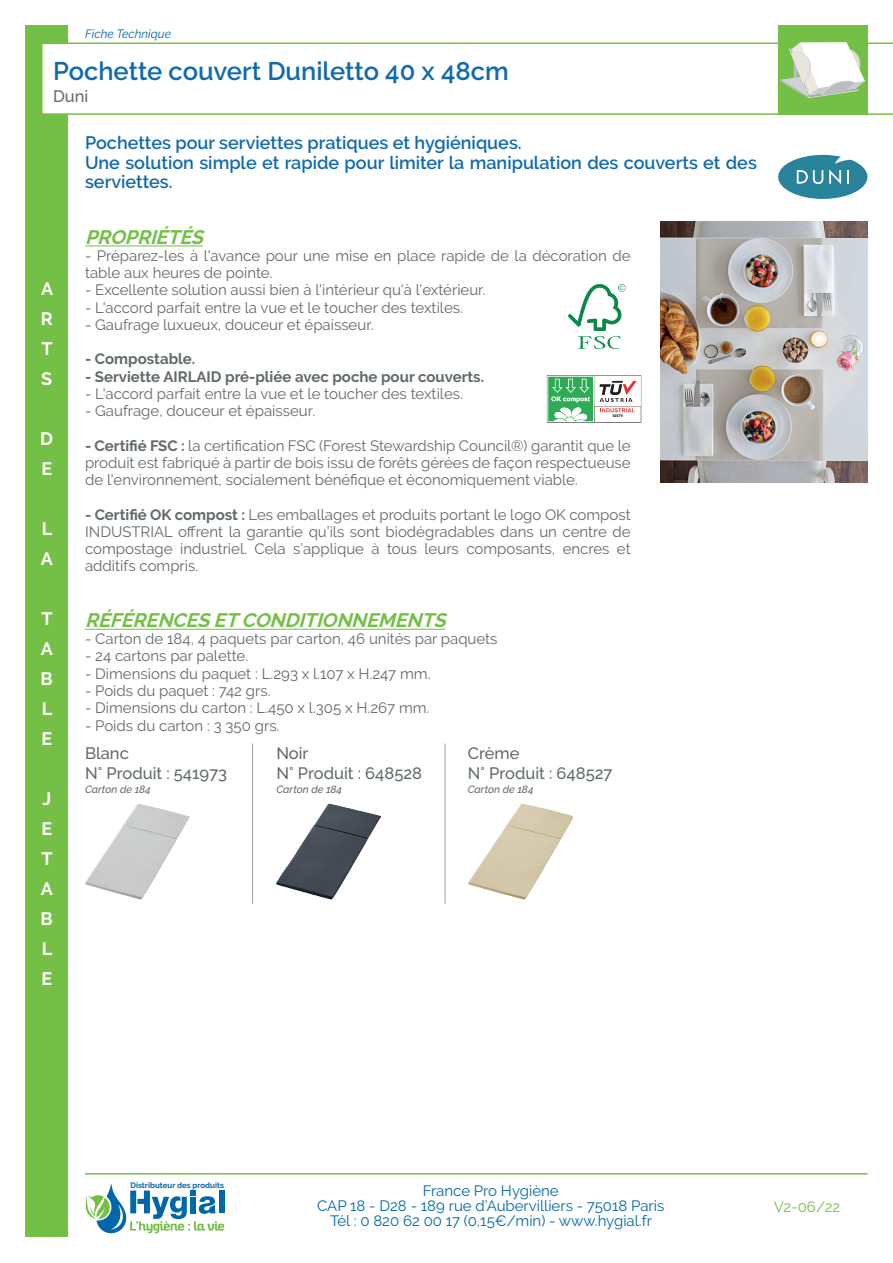
<style>
.page{position:relative;width:893px;height:1263px;background:#fff}
.page>*{position:absolute;margin:0;border:0;box-sizing:border-box;transform-origin:0 0}
.t1{font:600 25.5px "Raleway";color:#116aae}
.t2{font:italic 700 19.5px "Raleway";color:#74bf45}
.t3{font:600 18px/19.5px "Raleway";color:#116aae}
.t4{font:700 18px/30px "Raleway";color:#fff;text-align:justify}
.t5{font:500 16.5px/19.5px "Raleway";color:#61696a}
.t6{font:15px/17.2px "Raleway";color:#61696a;text-align:justify}
.t7{font:15px/15px "Raleway";color:#0067aa;text-align:center}
.t8{font:700 15px "Raleway";color:#61696a}
.t9{font:15px "Raleway";color:#74bf45}
.t10{font:italic 12px "Raleway";color:#0067aa}
.t11{font:italic 500 10.5px "Raleway";color:#61696a}
.t12{font:700 7.8px "Raleway";color:#0067aa}
.t13{font:700 4.05px "Calibri";color:#000001}
.s1{font-weight:700}
</style>
<div class="page">
<hr style="left:85px;top:1173px;width:782px;height:1px;background:#74bf45">
<div style="left:26px;top:26px;width:42px;height:1211px;background:#74bf45"></div>
<svg style="left:85px;top:1183px;width:139px;height:50px"></svg>
<svg style="left:42px;top:43px;width:851px;height:72px"></svg>
<div style="left:778px;top:26px;width:89px;height:89px;background:#74bf45"></div>
<hr style="left:85px;top:246px;width:118px;height:1px;background:#74bf45">
<hr style="left:85px;top:629px;width:360px;height:1px;background:#74bf45">
<svg style="left:778px;top:155px;width:89px;height:44px"></svg>
<svg style="left:780px;top:42px;width:85px;height:56px"></svg>
<img style="left:660px;top:222px;width:207px;height:261px">
<img style="left:568px;top:284px;width:58px;height:65px">
<svg style="left:547px;top:375px;width:95px;height:48px"></svg>
<hr style="left:252px;top:743px;width:1px;height:161px;background:#a1a3a5">
<hr style="left:445px;top:743px;width:1px;height:161px;background:#a1a3a5">
<img style="left:85px;top:804px;width:105px;height:96px">
<img style="left:276px;top:803px;width:105px;height:97px">
<img style="left:468px;top:803px;width:105px;height:97px">
<p class="t10" style="left:85px;top:27px;width:88px">Fiche Technique</p>
<h1 class="t1" style="left:53px;top:56px;width:457px">Pochette couvert Duniletto 40 x 48cm</h1>
<p class="t5" style="left:53px;top:86px;width:37px">Duni</p>
<p class="t4" style="left:41px;top:274px;width:14px">A R T S</p>
<p class="t4" style="left:40px;top:424px;width:14px">D<br>E</p>
<p class="t4" style="left:41px;top:514px;width:14px">L<br>A</p>
<p class="t4" style="left:41px;top:604px;width:14px">T A B L E</p>
<p class="t4" style="left:41px;top:784px;width:14px">J E T A B L E</p>
<p class="t3" style="left:85px;top:133px;width:673px">Pochettes pour serviettes pratiques et hygiéniques.<br>Une solution simple et rapide pour limiter la manipulation des couverts et des serviettes.</p>
<h2 class="t2" style="left:85px;top:226px;width:125px">PROPRIÉTÉS</h2>
<p class="t6" style="left:85px;top:247px;width:547px">- Préparez-les à l'avance pour une mise en place rapide de la décoration de table aux heures de pointe.</p>
<p class="t6" style="left:85px;top:281px;width:402px">- Excellente solution aussi bien à l'intérieur qu'à l'extérieur.</p>
<p class="t6" style="left:85px;top:299px;width:379px">- L'accord parfait entre la vue et le toucher des textiles.</p>
<p class="t6" style="left:85px;top:316px;width:290px">- Gaufrage luxueux, douceur et épaisseur.</p>
<p class="t8" style="left:85px;top:351px;width:112px">- Compostable.</p>
<p class="t8" style="left:85px;top:368px;width:401px">- Serviette AIRLAID pré-pliée avec poche pour couverts.</p>
<p class="t6" style="left:85px;top:385px;width:379px">- L'accord parfait entre la vue et le toucher des textiles.</p>
<p class="t6" style="left:85px;top:402px;width:232px">- Gaufrage, douceur et épaisseur.</p>
<p class="t6" style="left:85px;top:437px;width:547px"><span class="s1">- Certifié FSC :</span> la certification FSC (Forest Stewardship Council®) garantit que le produit est fabriqué à partir de bois issu de forêts gérées de façon respectueuse de l'environnement, socialement bénéfique et économiquement viable.</p>
<p class="t6" style="left:85px;top:506px;width:547px"><span class="s1">- Certifié OK compost :</span> Les emballages et produits portant le logo OK compost INDUSTRIAL offrent la garantie qu’ils sont biodégradables dans un centre de compostage industriel. Cela s’applique à tous leurs composants, encres et additifs compris.</p>
<h2 class="t2" style="left:85px;top:609px;width:368px">RÉFÉRENCES ETCONDITIONNEMENTS</h2>
<p class="t6" style="left:85px;top:630px;width:414px">- Carton de 184, 4 paquets par carton, 46 unités par paquets</p>
<p class="t6" style="left:85px;top:647px;width:165px">- 24 cartons par palette.</p>
<p class="t6" style="left:85px;top:665px;width:347px">- Dimensions du paquet : L.293 x l.107 x H.247 mm.</p>
<p class="t6" style="left:85px;top:682px;width:187px">- Poids du paquet : 742 grs.</p>
<p class="t6" style="left:85px;top:699px;width:346px">- Dimensions du carton : L.450 x l.305 x H.267 mm.</p>
<p class="t6" style="left:85px;top:716px;width:196px">- Poids du carton : 3 350 grs.</p>
<p class="t13" style="left:613px;top:412px;width:11px">S0379</p>
<p class="t5" style="left:85px;top:743px;width:144px">Blanc<br>N° Produit : 541973</p>
<p class="t5" style="left:276px;top:743px;width:147px">Noir<br>N° Produit : 648528</p>
<p class="t5" style="left:468px;top:743px;width:146px">Crème<br>N° Produit : 648527</p>
<p class="t11" style="left:85px;top:783px;width:67px">Carton de 184</p>
<p class="t11" style="left:276px;top:783px;width:67px">Carton de 184</p>
<p class="t11" style="left:468px;top:783px;width:67px">Carton de 184</p>
<p class="t12" style="left:130px;top:1180px;width:95px">Distributeur des produits</p>
<p class="t7" style="left:317px;top:1183px;width:349px">France Pro Hygiène<br>CAP 18 - D28 - 189 rue d’Aubervilliers - 75018 Paris<br>Tél : 0 820 62 00 17 (0,15€/min) - www.hygial.fr</p>
<p class="t9" style="left:774px;top:1198px;width:68px">V2-06/22</p>
</div>
